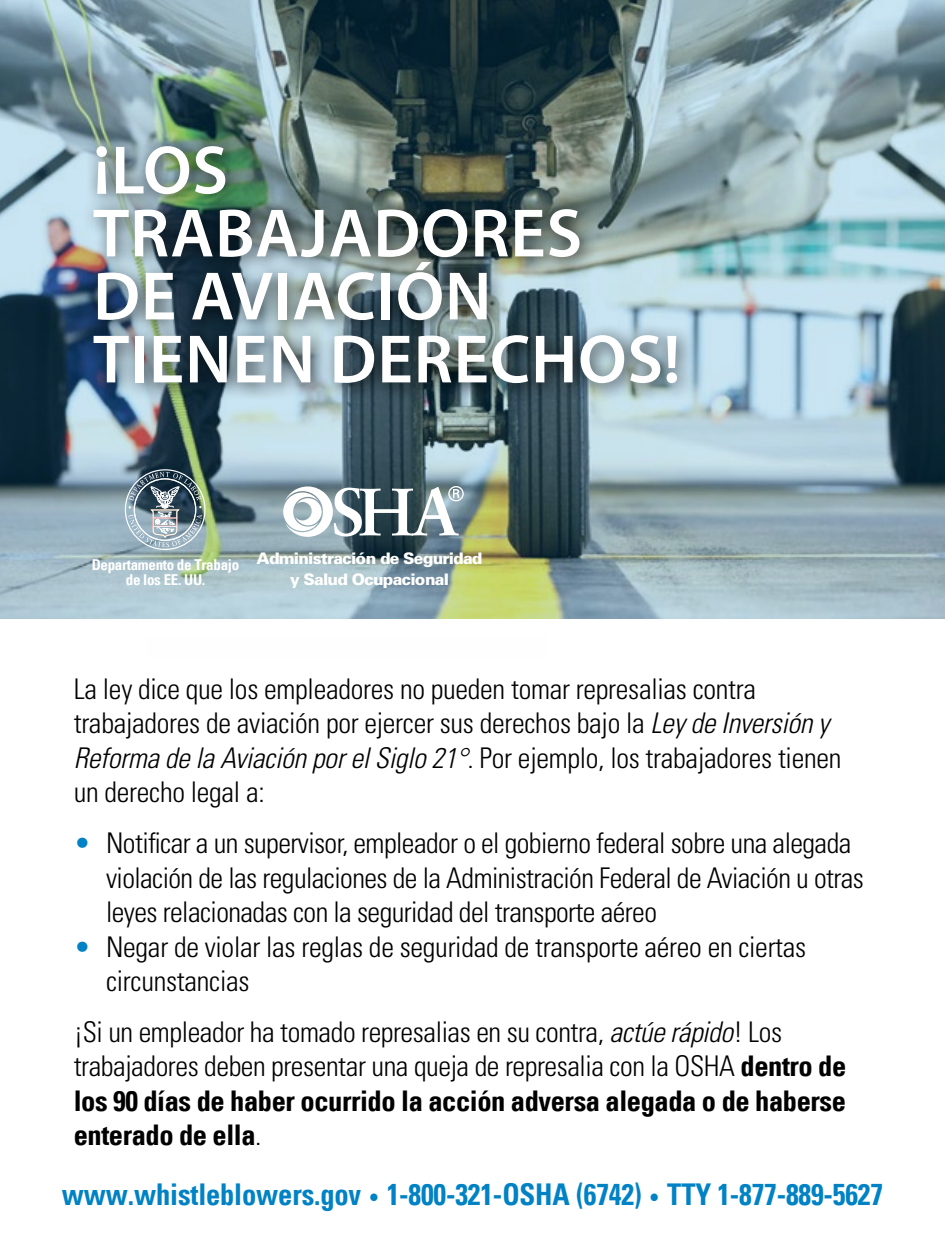
<style>
.page{position:relative;width:945px;height:1242px;background:#fff}
.page>*{position:absolute;margin:0;border:0;box-sizing:border-box;transform-origin:0 0}
.t1{font:600 69px/63px "Myriad Pro";letter-spacing:.01em;color:#fff}
.t2{font:700 condensed 30px "Univers";letter-spacing:-.005em;color:#0082c4;scale:.95 1}
.t3{font:300 condensed 28.5px/34.5px "Univers";letter-spacing:-.015em;color:#000}
.t4{font:900 15.9px/20.7px "Univers";letter-spacing:-.05em;color:#fff;text-align:center}
.t5{font:700 condensed 15px/15px "Univers";letter-spacing:-.02em;color:#fff;text-align:center}
.s1{font-style:italic}
.s2{color:#0082c4}
.s3{font-weight:700}
.s4{font-size:21px}
</style>
<div class="page">
<img style="left:0;top:0;width:945px;height:618px">
<div style="left:82px;top:133px;width:613px;height:270px;background:#000;opacity:.75"></div>
<div style="left:125px;top:469px;width:81px;height:81px;border:1px solid #fff;border-radius:50%"></div>
<svg style="left:128px;top:472px;width:74px;height:75px;background:#7d8f99"></svg>
<svg style="left:283px;top:486px;width:181px;height:51px"></svg>
<p class="t1" style="left:93px;top:137px;width:589px">¡LOS<br>TRABAJADORES<br>DE AVIACIÓN<br>TIENEN DERECHOS!</p>
<p class="t5" style="left:92px;top:557px;width:149px">Departamento de Trabajo de los EE. UU.</p>
<p class="t4" style="left:257px;top:548px;width:227px">Administración de Seguridad y Salud Ocupacional</p>
<p class="t3" style="left:74px;top:672px;width:769px">La ley dice que los empleadores no pueden tomar represalias contra trabajadores de aviación por ejercer sus derechos bajo la <span class="s1">Ley de Inversión y Reforma de la Aviación por el Siglo 21°</span>. Por ejemplo, los trabajadores tienen un derecho legal a:</p>
<p class="t3" style="left:106px;top:826px;width:759px;text-indent:-32px"><span class="s2">•</span> Notificar a un supervisor, empleador o el gobierno federal sobre una alegada violación de las regulaciones de la Administración Federal de Aviación u otras leyes relacionadas con la seguridad del transporte aéreo</p>
<p class="t3" style="left:106px;top:929px;width:702px;text-indent:-32px"><span class="s2">•</span> Negar de violar las reglas de seguridad de transporte aéreo en ciertas circunstancias</p>
<p class="t3" style="left:74px;top:1015px;width:774px">¡Si un empleador ha tomado represalias en su contra, <span class="s1">actúe rápido</span>! Los trabajadores deben presentar una queja de represalia con la OSHA <span class="s3">dentro de los 90 días de haber ocurrido la acción adversa alegada o de haberse enterado de ella</span>.</p>
<p class="t2" style="left:62px;top:1175px;width:866px">www.whistleblowers.gov <span class="s4">•</span> 1-800-321-OSHA (6742) <span class="s4">•</span> TTY 1-877-889-5627</p>
</div>
